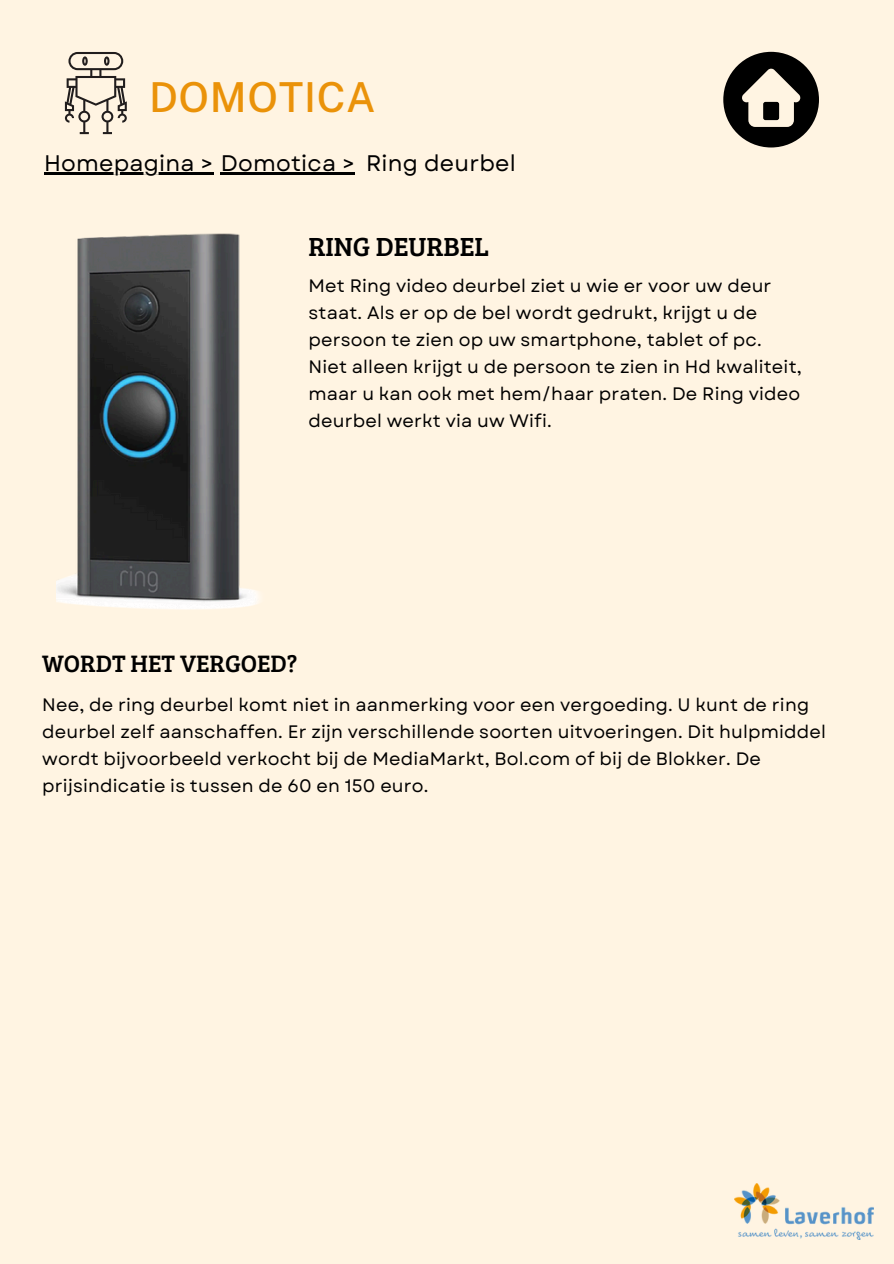
<style>
.page{position:relative;width:894px;height:1264px;background:#fff}
.page>*{position:absolute;margin:0;border:0;box-sizing:border-box;transform-origin:0 0}
.t1{font:500 41.25px "Public Sans";letter-spacing:.015em;color:#ea9209}
.t2{font:27.15px "Bree Serif";color:#000}
.t3{font:24.6px "Bree Serif";color:#000}
.t4{font:22.5px "Garet";letter-spacing:.01em;color:#000}
.t5{font:18px/27px "Garet";letter-spacing:.01em;color:#000}
</style>
<div class="page">
<div style="left:0;top:0;width:893px;height:1263px;background:#fff4e2"></div>
<img style="left:57px;top:233px;width:203px;height:377px">
<hr style="left:221px;top:172px;width:134px;height:2px;background:#000">
<hr style="left:44px;top:172px;width:169px;height:2px;background:#000">
<svg style="left:65px;top:52px;width:62px;height:82px"></svg>
<img style="left:734px;top:1183px;width:138px;height:56px">
<svg style="left:723px;top:52px;width:95px;height:95px"></svg>
<div style="left:763px;top:102px;width:15px;height:18px;background:#000;border-radius:2px"></div>
<p class="t1" style="left:149px;top:73px;width:228px">DOMOTICA</p>
<h3 class="t4" style="left:44px;top:147px;width:312px">Homepagina &gt; Domotica &gt;</h3>
<h3 class="t4" style="left:366px;top:147px;width:151px">Ring deurbel</h3>
<p class="t2" style="left:308px;top:226px;width:182px">RING DEURBEL</p>
<p class="t5" style="left:308px;top:272px;width:494px">Met Ring video deurbel ziet u wie er voor uw deur staat. Als er op de bel wordt gedrukt, krijgt u de persoon te zien op uw smartphone, tablet of pc.<br>Niet alleen krijgt u de persoon te zien in Hd kwaliteit, maar u kan ook met hem/haar praten. De Ring video deurbel werkt via uw Wifi.</p>
<h2 class="t3" style="left:42px;top:645px;width:257px">WORDT HET VERGOED?</h2>
<p class="t5" style="left:42px;top:691px;width:785px">Nee, de ring deurbel komt niet in aanmerking voor een vergoeding. U kunt de ring deurbel zelf aanschaffen. Er zijn verschillende soorten uitvoeringen. Dit hulpmiddel wordt bijvoorbeeld verkocht bij de MediaMarkt, Bol.com of bij de Blokker. De prijsindicatie is tussen de 60 en 150 euro.</p>
</div>
